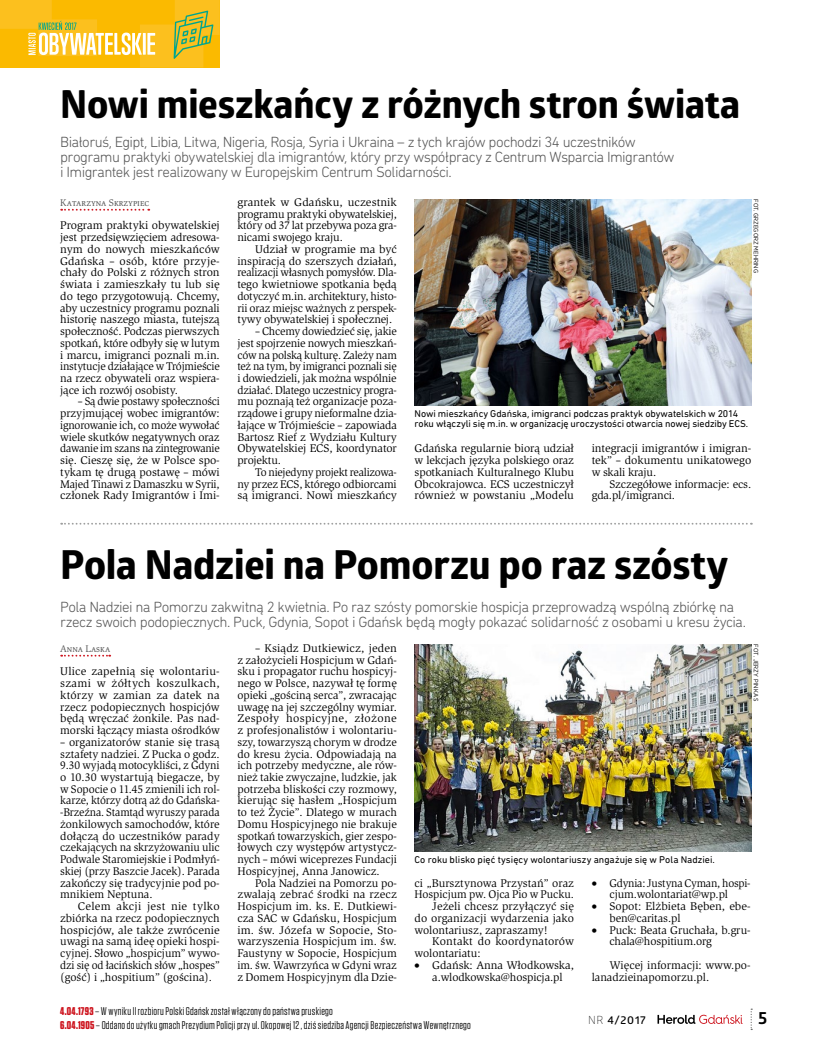
<style>
.page{position:relative;width:815px;height:1053px;background:#fff}
.page>*{position:absolute;margin:0;border:0;box-sizing:border-box;transform-origin:0 0}
.t1{font:700 40px "Globerx";letter-spacing:-.005em;color:#000}
.t2{font:700 38.75px "Globerx";letter-spacing:-.005em;color:#000}
.t3{font:700 17.5px "Glober";color:#000}
.t4{font:300 15px/15px "DIN Next Rounded LT Pro";letter-spacing:-.04em;color:#565656}
.t5{font:11.5px/11.8px "Slimbach Itc TOT";letter-spacing:-.005em;color:#000;text-align:justify}
.t6{font:11.5px/11.8px "Slimbach Itc TOT";letter-spacing:-.005em;color:#000;text-align:justify;scale:.96 1}
.t7{font:11.5px "Slimbach Itc TOT";letter-spacing:.015em;color:#000}
.t8{font:11.25px/13.8px "Tungsten";letter-spacing:.025em;color:#000}
.t9{font:600 11.25px "Glober";color:#000}
.t10{font:10px/10px "DIN Next Rounded LT Pro";letter-spacing:-.005em;color:#000}
.t11{font:10px "Slimbach Itc SCTOT";color:#565656}
.t12{font:6.25px "Gotham Narrow";letter-spacing:.015em;color:#000}
.t13{font:6.25px "Gotham Narrow";letter-spacing:.035em;color:#000}
.s1{font-family:"Aleo"}
.s2{font-weight:700;color:#cd131d}
.s3{font-weight:300}
</style>
<div class="page">
<svg style="left:61px;top:522px;width:691px;height:2px"></svg>
<svg style="left:61px;top:209px;width:88px;height:2px"></svg>
<img style="left:415px;top:199px;width:336px;height:206px">
<svg style="left:61px;top:654px;width:49px;height:2px"></svg>
<img style="left:415px;top:644px;width:336px;height:207px">
<svg style="left:657px;top:1014px;width:85px;height:9px"></svg>
<svg style="left:751px;top:1008px;width:1px;height:21px"></svg>
<svg style="left:0;top:0;width:220px;height:68px;background:#f1c22a"></svg>
<h2 class="t2" style="left:60px;top:76px;width:681px">Nowi mieszkańcy z różnych stron świata</h2>
<p class="t4" style="left:60px;top:134px;width:616px">Białoruś, Egipt, Libia, Litwa, Nigeria, Rosja, Syria i Ukraina – z tych krajów pochodzi 34 uczestników programu praktyki obywatelskiej dla imigrantów, który przy współpracy z Centrum Wsparcia Imigrantów i Imigrantek jest realizowany w Europejskim Centrum Solidarności.</p>
<p class="t5" style="left:237px;top:196px;width:161px">grantek w Gdańsku, uczestnik programu praktyki obywatelskiej, który od 37 lat przebywa poza gra&shy;nicami swojego kraju.</p>
<p class="t5" style="left:237px;top:243px;width:161px;text-indent:18px">Udział w programie ma być inspiracją do szerszych działań, realizacji własnych pomysłów. Dla&shy;tego kwietniowe spotkania będą dotyczyć m.in. architektury, histo&shy;rii oraz miejsc ważnych z perspek&shy;tywy obywatelskiej i społecznej.</p>
<p class="t5" style="left:237px;top:325px;width:161px;text-indent:18px">– Chcemy dowiedzieć się, jakie jest spojrzenie nowych mieszkań&shy;ców na polską kulturę. Zależy nam też na tym, by imigranci poznali się i dowiedzieli, jak można wspólnie działać. Dlatego uczestnicy progra&shy;mu poznają też organizacje poza&shy;rządowe i grupy nieformalne dzia&shy;łające w Trójmieście – zapowiada Bartosz Rief z Wydziału Kultury Obywatelskiej ECS, koordynator projektu.</p>
<p class="t5" style="left:237px;top:466px;width:161px;text-indent:18px">To niejedyny projekt realizowa&shy;ny przez ECS, którego odbiorcami są imigranci. Nowi mieszkańcy</p>
<p class="t11" style="left:60px;top:197px;width:90px">Katarzyna Skrzypiec</p>
<p class="t5" style="left:60px;top:220px;width:161px">Program praktyki obywatelskiej jest przedsięwzięciem adresowa&shy;nym do nowych mieszkańców Gdańska – osób, które przyje&shy;chały do Polski z różnych stron świata i zamieszkały tu lub się do tego przygotowują. Chcemy, aby uczestnicy programu poznali historię naszego miasta, tutejszą społeczność. Podczas pierwszych spotkań, które odbyły się w lutym i marcu, imigranci poznali m.in. instytucje działające w Trójmieście na rzecz obywateli oraz wspiera&shy;jące ich rozwój osobisty.</p>
<p class="t6" style="left:60px;top:396px;width:168px;text-indent:18px">– Są dwie postawy społeczności przyjmującej wobec imigrantów: ignorowanie ich, co może wywołać wiele skutków negatywnych oraz dawanie im szans na zintegrowanie się. Cieszę się, że w Polsce spo&shy;tykam tę drugą postawę – mówi Majed Tinawi z Damaszku w Syrii, członek Rady Imigrantów i Imi-</p>
<p class="t12" style="left:760px;top:199px;width:75px;rotate:90deg">FOT. GRZEGORZ MEHRING</p>
<p class="t10" style="left:415px;top:408px;width:335px">Nowi mieszkańcy Gdańska, imigranci podczas praktyk obywatelskich w 2014 roku włączyli się m.in. w organizację uroczystości otwarcia nowej siedziby ECS.</p>
<p class="t5" style="left:415px;top:443px;width:161px">Gdańska regularnie biorą udział w lekcjach języka polskiego oraz spotkaniach Kulturalnego Klubu Obcokrajowca. ECS uczestniczył również w powstaniu „Modelu</p>
<p class="t5" style="left:592px;top:443px;width:161px">integracji imigrantów i imigran&shy;tek” – dokumentu unikatowego w skali kraju.</p>
<p class="t5" style="left:592px;top:478px;width:161px;text-indent:18px">Szczegółowe informacje: ecs. gda.pl/imigranci.</p>
<h1 class="t1" style="left:60px;top:536px;width:669px">Pola Nadziei na Pomorzu po raz szósty</h1>
<h3 class="t4" style="left:60px;top:599px;width:687px">Pola Nadziei na Pomorzu zakwitną 2 kwietnia. Po raz szósty pomorskie hospicja przeprowadzą wspólną zbiórkę na rzecz swoich podopiecznych. Puck, Gdynia, Sopot i Gdańsk będą mogły pokazać solidarność z osobami u kresu życia.</h3>
<p class="t11" style="left:60px;top:642px;width:51px">Anna Laska</p>
<p class="t5" style="left:60px;top:665px;width:161px">Ulice zapełnią się wolontariu&shy;szami w żółtych koszulkach, którzy w zamian za datek na rzecz podopiecznych hospicjów będą wręczać żonkile. Pas nad&shy;morski łączący miasta ośrodków</p>
<p class="t5" style="left:60px;top:736px;width:161px">– organizatorów stanie się trasą sztafety nadziei. Z Pucka o godz.<br>9.30 wyjadą motocykliści, z Gdyni o 10.30 wystartują biegacze, by w Sopocie o 11.45 zmienili ich rol&shy;karze, którzy dotrą aż do Gdańska--Brzeźna. Stamtąd wyruszy parada żonkilowych samochodów, które dołączą do uczestników parady czekających na skrzyżowaniu ulic Podwale Staromiejskie i Podmłyń&shy;skiej (przy Baszcie Jacek). Parada zakończy się tradycyjnie pod po&shy;mnikiem Neptuna.</p>
<p class="t5" style="left:60px;top:900px;width:161px;text-indent:18px">Celem akcji jest nie tylko zbiórka na rzecz podopiecznych hospicjów, ale także zwrócenie uwagi na samą ideę opieki hospi&shy;cyjnej. Słowo „hospicjum” wywo&shy;dzi się od łacińskich słów „hospes” (gość) i „hospitium” (gościna).</p>
<p class="t5" style="left:237px;top:642px;width:161px;text-indent:18px">– Ksiądz Dutkiewicz, jeden z założycieli Hospicjum w Gdań&shy;sku i propagator ruchu hospicyj&shy;nego w Polsce, nazywał tę formę opieki „gościną serca”, zwracając uwagę na jej szczególny wymiar.<br>Zespoły hospicyjne, złożone z profesjonalistów i wolontariu&shy;szy, towarzyszą chorym w drodze do kresu życia. Odpowiadają na ich potrzeby medyczne, ale rów&shy;nież takie zwyczajne, ludzkie, jak potrzeba bliskości czy rozmowy, kierując się hasłem „Hospicjum to też Życie”. Dlatego w murach Domu Hospicyjnego nie brakuje spotkań towarzyskich, gier zespo&shy;łowych czy występów artystycz&shy;nych – mówi wiceprezes Fundacji Hospicyjnej, Anna Janowicz.</p>
<p class="t5" style="left:237px;top:876px;width:161px;text-indent:18px">Pola Nadziei na Pomorzu po&shy;zwalają zebrać środki na rzecz Hospicjum im. ks. E. Dutkiewi&shy;cza SAC w Gdańsku, Hospicjum im. św. Józefa w Sopocie, Sto&shy;warzyszenia Hospicjum im. św.<br>Faustyny w Sopocie, Hospicjum im. św. Wawrzyńca w Gdyni wraz z Domem Hospicyjnym dla Dzie-</p>
<p class="t5" style="left:415px;top:876px;width:161px">ci „Bursztynowa Przystań” oraz</p>
<p class="t13" style="left:760px;top:644px;width:58px;rotate:90deg">FOT. JERZY PINKAS</p>
<p class="t10" style="left:415px;top:854px;width:302px">Co roku blisko pięć tysięcy wolontariuszy angażuje się w Pola Nadziei.</p>
<p class="t5" style="left:592px;top:876px;width:160px;text-align:center"><span class="s1">•</span> Gdynia: Justyna Cyman, hospi&shy;cjum.wolontariat@wp.pl</p>
<p class="t5" style="left:609px;top:900px;width:143px;text-indent:-18px"><span class="s1">•</span> Sopot: Elżbieta Bęben, ebe&shy;ben@caritas.pl</p>
<p class="t5" style="left:609px;top:923px;width:143px;text-indent:-18px"><span class="s1">•</span> Puck: Beata Gruchała, b.gru&shy;chala@hospitium.org</p>
<p class="t5" style="left:592px;top:959px;width:160px;text-indent:18px">Więcej informacji: www.po&shy;lanadzieinapomorzu.pl.</p>
<p class="t5" style="left:415px;top:888px;width:161px">Hospicjum pw. Ojca Pio w Pucku.</p>
<p class="t5" style="left:432px;top:900px;width:143px">Jeżeli chcesz przyłączyć się</p>
<p class="t5" style="left:415px;top:912px;width:161px">do organizacji wydarzenia jako</p>
<p class="t5" style="left:415px;top:923px;width:135px">wolontariusz, zapraszamy!</p>
<p class="t7" style="left:432px;top:934px;width:143px">Kontakt do koordynatorów</p>
<p class="t5" style="left:415px;top:947px;width:67px">wolontariatu:</p>
<p class="t5" style="left:415px;top:959px;width:161px;text-align:center"><span class="s1">•</span> Gdańsk: Anna Włodkowska, a.wlodkowska@hospicja.pl</p>
<p class="t8" style="left:60px;top:1004px;width:412px"><span class="s2">4.04.1793</span> – W wyniku II rozbioru Polski Gdańsk został włączony do państwa pruskiego<br><span class="s2">6.04.1905</span> – Oddano do użytku gmach Prezydium Policji przy ul. Okopowej 12 , dziś siedziba Agencji Bezpieczeństwa Wewnętrznego</p>
<p class="t9" style="left:588px;top:1011px;width:59px"><span class="s3">NR</span> 4/2017</p>
<h3 class="t3" style="left:758px;top:1005px;width:11px">5</h3>
</div>
